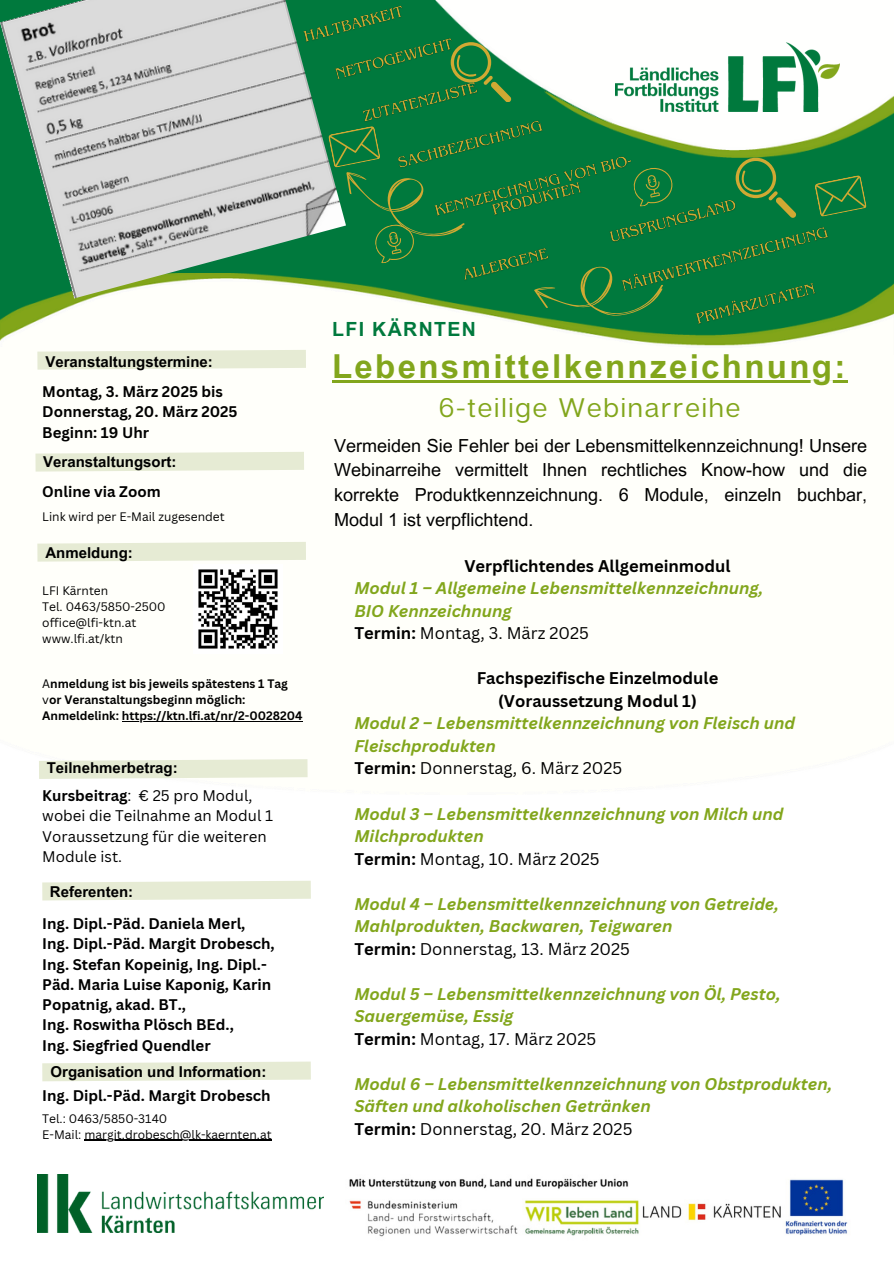
<style>
.page{position:relative;width:894px;height:1264px;background:#fff}
.page>*{position:absolute;margin:0;border:0;box-sizing:border-box;transform-origin:0 0}
.t1{font:700 33px "Arial MT Pro";letter-spacing:.07em;color:#82a61c}
.t2{font:26.85px "Articulat CF";letter-spacing:.07em;color:#82a61c}
.t3{font:700 19.5px "Arial MT Pro";letter-spacing:.07em;color:#00793d}
.t4{font:18px/24.8px "Arial MT Pro";color:#000;text-align:justify}
.t5{font:italic 700 16.5px/22.5px "Canva Sans";color:#82a61c}
.t6{font:16.5px "Canva Sans";color:#000}
.t7{font:700 16.5px "Canva Sans";color:#000}
.t8{font:700 15px/20.2px "Canva Sans";color:#000}
.t9{font:700 15px "Arial MT Pro";color:#000}
.t10{font:15px/20.2px "Canva Sans";color:#000}
.t11{font:12px "Canva Sans";color:#000}
.t12{font:700 12px "Canva Sans";color:#000}
.s1{font-weight:400}
.s2{font-weight:700}
</style>
<div class="page">
<div style="left:0;top:0;width:893px;height:355px;background:#00793d"></div>
<img style="left:0;top:283px;width:893px;height:439px">
<img style="left:435px;top:0;width:458px;height:158px">
<img style="left:615px;top:42px;width:224px;height:70px">
<svg style="left:17px;top:442px;width:305px;height:38px"></svg>
<svg style="left:42px;top:880px;width:269px;height:21px"></svg>
<svg style="left:42px;top:1061px;width:269px;height:21px"></svg>
<img style="left:37px;top:1174px;width:286px;height:58px">
<svg style="left:19px;top:532px;width:305px;height:38px"></svg>
<svg style="left:19px;top:341px;width:305px;height:38px"></svg>
<svg style="left:39px;top:759px;width:269px;height:20px"></svg>
<img style="left:349px;top:1178px;width:499px;height:59px">
<img style="left:0;top:0;width:346px;height:298px">
<img style="left:470px;top:151px;width:170px;height:64px">
<svg style="left:630px;top:164px;width:43px;height:31px"></svg>
<svg style="left:815px;top:175px;width:51px;height:42px"></svg>
<svg style="left:531px;top:266px;width:134px;height:64px"></svg>
<svg style="left:735px;top:158px;width:60px;height:59px"></svg>
<img style="left:330px;top:33px;width:129px;height:52px">
<img style="left:359px;top:77px;width:124px;height:45px">
<img style="left:392px;top:116px;width:154px;height:58px">
<svg style="left:450px;top:42px;width:61px;height:60px"></svg>
<svg style="left:328px;top:126px;width:142px;height:138px"></svg>
<img style="left:193px;top:564px;width:89px;height:89px">
<hr style="left:332px;top:380px;width:515px;height:3px;background:#82a61c">
<hr style="left:84px;top:1139px;width:188px;height:1px;background:#000">
<hr style="left:122px;top:721px;width:180px;height:1px;background:#000">
<img style="left:298px;top:2px;width:111px;height:47px">
<img style="left:457px;top:243px;width:97px;height:44px">
<img style="left:605px;top:195px;width:137px;height:47px">
<img style="left:616px;top:221px;width:217px;height:76px">
<img style="left:690px;top:276px;width:131px;height:54px">
<p class="t9" style="left:45px;top:356px;width:169px">Veranstaltungstermine:</p>
<h1 class="t8" style="left:42px;top:381px;width:197px">Montag, 3. März 2025 bis<br>Donnerstag, 20. März 2025<br>Beginn: 19 Uhr</h1>
<p class="t9" style="left:43px;top:456px;width:135px">Veranstaltungsort:</p>
<h2 class="t8" style="left:42px;top:480px;width:120px">Online via Zoom</h2>
<h4 class="t11" style="left:42px;top:508px;width:184px">Link wird per E-Mail zugesendet</h4>
<p class="t9" style="left:45px;top:547px;width:89px">Anmeldung:</p>
<p class="t11" style="left:42px;top:582px;width:68px">LFI Kärnten</p>
<p class="t11" style="left:42px;top:598px;width:125px">Tel. 0463/5850-2500</p>
<p class="t11" style="left:42px;top:614px;width:95px">office@lfi-ktn.at</p>
<p class="t11" style="left:42px;top:630px;width:82px">www.lfi.at/ktn</p>
<p class="t12" style="left:42px;top:675px;width:247px"><span class="s1">A</span>nmeldung ist bis jeweils spätestens 1 Tag</p>
<p class="t12" style="left:42px;top:691px;width:205px"><span class="s1">v</span>or Veranstaltungsbeginn möglich:</p>
<p class="t12" style="left:42px;top:707px;width:262px">Anmeldelink: https://ktn.lfi.at/nr/2-0028204</p>
<p class="t9" style="left:47px;top:762px;width:132px">Teilnehmerbetrag:</p>
<h6 class="t10" style="left:42px;top:785px;width:211px"><span class="s2">Kursbeitrag</span>: € 25 pro Modul,</h6>
<p class="t10" style="left:42px;top:805px;width:232px">wobei die Teilnahme an Modul 1<br>Voraussetzung für die weiteren<br>Module ist.</p>
<p class="t9" style="left:50px;top:886px;width:85px">Referenten:</p>
<p class="t8" style="left:42px;top:913px;width:234px">Ing. Dipl.-Päd. Daniela Merl,<br>Ing. Dipl.-Päd. Margit Drobesch,<br>Ing. Stefan Kopeinig, Ing. Dipl.-<br>Päd. Maria Luise Kaponig, Karin<br>Popatnig, akad. BT.,<br>Ing. Roswitha Plösch BEd.,<br>Ing. Siegfried Quendler</p>
<p class="t8" style="left:42px;top:1085px;width:230px">Ing. Dipl.-Päd. Margit Drobesch</p>
<p class="t11" style="left:42px;top:1110px;width:127px">Tel.: 0463/5850-3140</p>
<p class="t11" style="left:42px;top:1126px;width:231px">E-Mail: margit.drobesch@lk-kaernten.at</p>
<p class="t9" style="left:50px;top:1066px;width:217px">Organisation und Information:</p>
<p class="t3" style="left:332px;top:322px;width:145px">LFI KÄRNTEN</p>
<p class="t1" style="left:332px;top:354px;width:514px">Lebensmittelkennzeichnung:</p>
<p class="t2" style="left:438px;top:391px;width:303px">6-teilige Webinarreihe</p>
<h3 class="t4" style="left:334px;top:435px;width:534px">Vermeiden Sie Fehler bei der Lebensmittelkennzeichnung! Unsere Webinarreihe vermittelt Ihnen rechtliches Know-how und die korrekte Produktkennzeichnung. 6 Module, einzeln buchbar, Modul 1 ist verpflichtend.</h3>
<p class="t7" style="left:464px;top:554px;width:268px">Verpflichtendes Allgemeinmodul</p>
<p class="t5" style="left:354px;top:576px;width:410px">Modul 1 – Allgemeine Lebensmittelkennzeichnung,</p>
<p class="t5" style="left:354px;top:599px;width:159px">BIO Kennzeichnung</p>
<p class="t6" style="left:354px;top:621px;width:236px"><span class="s2">Termin:</span> Montag, 3. März 2025</p>
<p class="t7" style="left:476px;top:666px;width:243px">Fachspezifische Einzelmodule</p>
<p class="t7" style="left:498px;top:689px;width:200px">(Voraussetzung Modul 1)</p>
<p class="t5" style="left:354px;top:711px;width:442px">Modul 2 – Lebensmittelkennzeichnung von Fleisch und<br>Fleischprodukten</p>
<p class="t6" style="left:354px;top:756px;width:269px"><span class="s2">Termin:</span> Donnerstag, 6. März 2025</p>
<p class="t5" style="left:354px;top:801px;width:430px">Modul 3 – Lebensmittelkennzeichnung von Milch und<br>Milchprodukten</p>
<h6 class="t6" style="left:354px;top:846px;width:247px"><span class="s2">Termin:</span> Montag, 10. März 2025</h6>
<h6 class="t5" style="left:354px;top:891px;width:426px">Modul 4 – Lebensmittelkennzeichnung von Getreide,<br>Mahlprodukten, Backwaren, Teigwaren</h6>
<h6 class="t6" style="left:354px;top:936px;width:277px"><span class="s2">Termin:</span> Donnerstag, 13. März 2025</h6>
<p class="t5" style="left:354px;top:981px;width:427px">Modul 5 – Lebensmittelkennzeichnung von Öl, Pesto,</p>
<h6 class="t5" style="left:354px;top:1004px;width:160px">Sauergemüse, Essig</h6>
<p class="t6" style="left:354px;top:1026px;width:243px"><span class="s2">Termin:</span> Montag, 17. März 2025</p>
<p class="t5" style="left:354px;top:1071px;width:479px">Modul 6 – Lebensmittelkennzeichnung von Obstprodukten,</p>
<h6 class="t5" style="left:354px;top:1094px;width:298px">Säften und alkoholischen Getränken</h6>
<p class="t6" style="left:354px;top:1116px;width:279px"><span class="s2">Termin:</span> Donnerstag, 20. März 2025</p>
</div>
